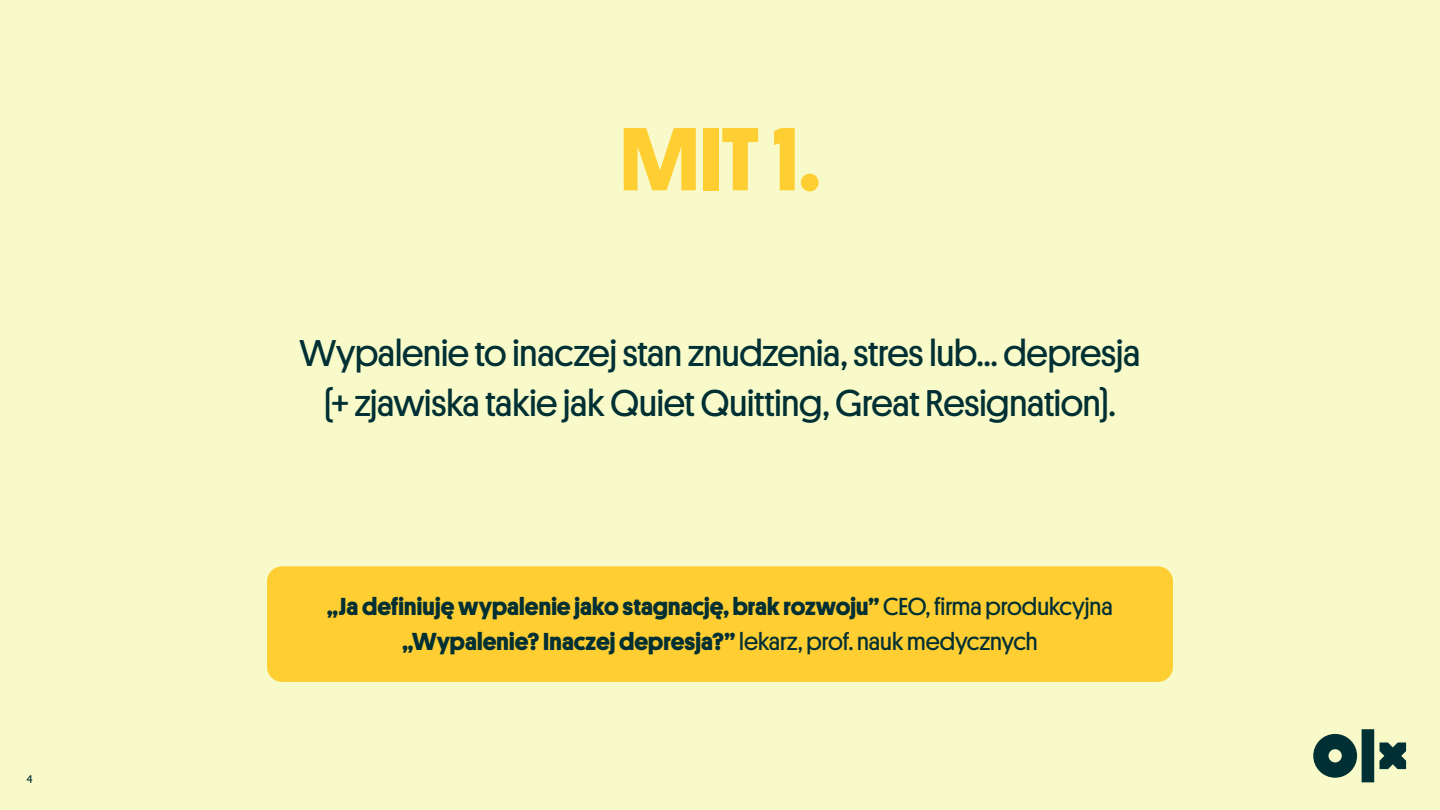
<style>
.page{position:relative;width:1440px;height:810px;background:#f8fbc9}
.page>*{position:absolute;margin:0;border:0;box-sizing:border-box;transform-origin:0 0}
.t1{font:700 90px "Platform";color:#ffce32}
.t2{font:37.5px/50.2px "Platform";letter-spacing:-.005em;color:#002f34;text-align:center}
.t3{font:700 24.75px/35.2px "Platform";letter-spacing:.005em;color:#002f34;text-align:center}
.t4{font:11.25px "Platform";color:#002f34}
.s1{font-weight:400}
</style>
<div class="page">
<svg style="left:1313px;top:729px;width:93px;height:53px"></svg>
<div style="left:267px;top:566px;width:906px;height:116px;background:#ffce32;border-radius:15px"></div>
<p class="t4" style="left:27px;top:771px;width:7px">4</p>
<h1 class="t1" style="left:620px;top:93px;width:201px">MIT 1.</h1>
<h2 class="t2" style="left:300px;top:326px;width:842px">Wypalenie to inaczej stan znudzenia, stres lub... depresja (+ zjawiska takie jak Quiet Quitting, Great Resignation).</h2>
<p class="t3" style="left:327px;top:587px;width:787px">„Ja definiuję wypalenie jako stagnację, brak rozwoju” <span class="s1">CEO, firma produkcyjna </span>„Wypalenie? Inaczej depresja?” <span class="s1">lekarz, prof. nauk medycznych</span></p>
</div>
